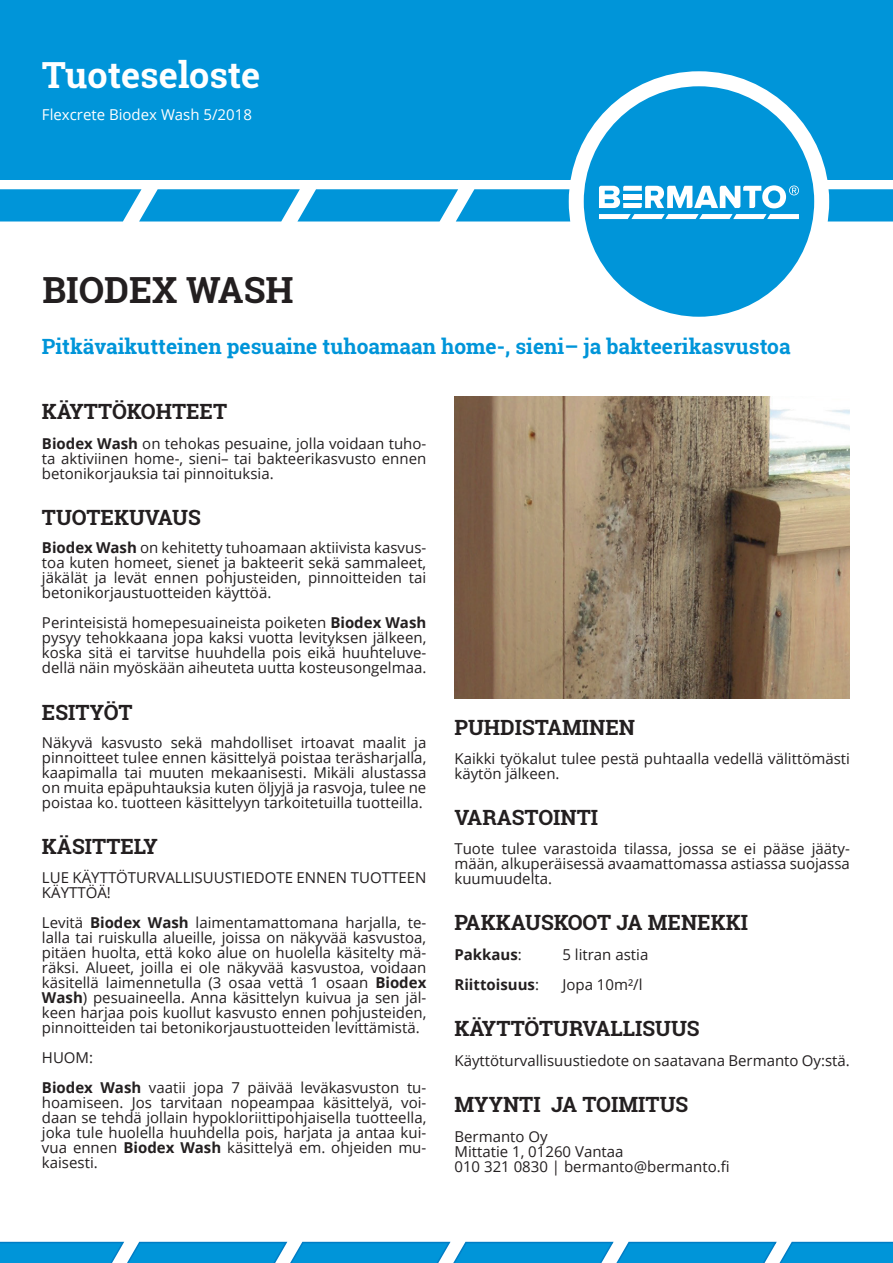
<style>
.page{position:relative;width:893px;height:1263px;background:#fff}
.page>*{position:absolute;margin:0;border:0;box-sizing:border-box;transform-origin:0 0}
.t1{font:700 36px "Roboto Slab";color:#fff}
.t2{font:700 36px "Roboto Slab";color:#231f20}
.t3{font:700 21px "Roboto Slab";color:#231f20}
.t4{font:700 21px "Roboto Slab";color:#0095d9}
.t5{font:15px/15px "Open Sans";color:#231f20;text-align:justify}
.t6{font:15px "Open Sans";color:#fff}
.t7{font:700 15px "Open Sans";color:#231f20}
.s1{font-weight:700}
.s2{font-weight:400}
</style>
<div class="page">
<div style="left:0;top:0;width:893px;height:180px;background:#0095d9"></div>
<svg style="left:0;top:1241px;width:893px;height:22px;background:#1d9fdb"></svg>
<div style="left:576px;top:79px;width:246px;height:245px;background:#0095d9;border-radius:50%"></div>
<div style="left:569px;top:71px;width:260px;height:261px;border:15px solid #fff;border-radius:50%"></div>
<svg style="left:0;top:185px;width:893px;height:36px"></svg>
<img style="left:454px;top:397px;width:396px;height:301px">
<h1 class="t1" style="left:42px;top:50px;width:220px">Tuoteseloste</h1>
<p class="t6" style="left:42px;top:104px;width:211px">Flexcrete Biodex Wash 5/2018</p>
<h1 class="t2" style="left:43px;top:266px;width:253px">BIODEX WASH</h1>
<h2 class="t4" style="left:42px;top:332px;width:750px">Pitkävaikutteinen pesuaine tuhoamaan home-, sieni– ja bakteerikasvustoa</h2>
<h2 class="t3" style="left:42px;top:397px;width:187px">KÄYTTÖKOHTEET</h2>
<p class="t5" style="left:42px;top:435px;width:386px"><span class="s1">Biodex Wash</span> on tehokas pesuaine, jolla voidaan tuho&shy;ta aktiviinen home-, sieni– tai bakteerikasvusto ennen betonikorjauksia tai pinnoituksia.</p>
<h2 class="t3" style="left:42px;top:503px;width:160px">TUOTEKUVAUS</h2>
<p class="t5" style="left:42px;top:540px;width:386px"><span class="s1">Biodex Wash</span> on kehitetty tuhoamaan aktiivista kasvus&shy;toa kuten homeet, sienet ja bakteerit sekä sammaleet, jäkälät ja levät ennen pohjusteiden, pinnoitteiden tai betonikorjaustuotteiden käyttöä.</p>
<p class="t5" style="left:42px;top:615px;width:386px">Perinteisistä homepesuaineista poiketen <span class="s1">Biodex Wash </span>pysyy tehokkaana jopa kaksi vuotta levityksen jälkeen, koska sitä ei tarvitse huuhdella pois eikä huuhteluve&shy;dellä näin myöskään aiheuteta uutta kosteusongelmaa.</p>
<h2 class="t3" style="left:42px;top:697px;width:92px">ESITYÖT</h2>
<p class="t5" style="left:42px;top:735px;width:386px">Näkyvä kasvusto sekä mahdolliset irtoavat maalit ja pinnoitteet tulee ennen käsittelyä poistaa teräsharjalla, kaapimalla tai muuten mekaanisesti. Mikäli alustassa on muita epäpuhtauksia kuten öljyjä ja rasvoja, tulee ne poistaa ko. tuotteen käsittelyyn tarkoitetuilla tuotteilla.</p>
<h2 class="t3" style="left:42px;top:832px;width:117px">KÄSITTELY</h2>
<p class="t5" style="left:42px;top:869px;width:386px">LUE KÄYTTÖTURVALLISUUSTIEDOTE ENNEN TUOTTEEN<br>KÄYTTÖÄ!</p>
<p class="t5" style="left:42px;top:914px;width:386px">Levitä <span class="s1">Biodex Wash</span> laimentamattomana harjalla, te&shy;lalla tai ruiskulla alueille, joissa on näkyvää kasvustoa, pitäen huolta, että koko alue on huolella käsitelty mä&shy;räksi. Alueet, joilla ei ole näkyvää kasvustoa, voidaan käsitellä laimennetulla (3 osaa vettä 1 osaan <span class="s1">Biodex Wash</span>) pesuaineella. Anna käsittelyn kuivua ja sen jäl&shy;keen harjaa pois kuollut kasvusto ennen pohjusteiden, pinnoitteiden tai betonikorjaustuotteiden levittämistä.</p>
<p class="t5" style="left:42px;top:1042px;width:386px;line-height:30px">HUOM:<br><span class="s1">Biodex Wash</span> vaatii jopa 7 päivää leväkasvuston tu-</p>
<p class="t5" style="left:42px;top:1094px;width:386px">hoamiseen. Jos tarvitaan nopeampaa käsittelyä, voi&shy;daan se tehdä jollain hypokloriittipohjaisella tuotteella, joka tule huolella huuhdella pois, harjata ja antaa kui&shy;vua ennen <span class="s1">Biodex Wash</span> käsittelyä em. ohjeiden mu&shy;kaisesti.</p>
<h2 class="t3" style="left:454px;top:713px;width:182px">PUHDISTAMINEN</h2>
<p class="t5" style="left:454px;top:751px;width:397px">Kaikki työkalut tulee pestä puhtaalla vedellä välittömästi käytön jälkeen.</p>
<h2 class="t3" style="left:454px;top:803px;width:145px">VARASTOINTI</h2>
<p class="t5" style="left:454px;top:840px;width:397px">Tuote tulee varastoida tilassa, jossa se ei pääse jääty&shy;mään, alkuperäisessä avaamattomassa astiassa suojassa kuumuudelta.</p>
<h2 class="t3" style="left:454px;top:908px;width:295px">PAKKAUSKOOT JA MENEKKI</h2>
<p class="t7" style="left:454px;top:944px;width:69px">Pakkaus<span class="s2">:</span></p>
<p class="t5" style="left:562px;top:946px;width:87px">5 litran astia</p>
<p class="t7" style="left:454px;top:974px;width:86px">Riittoisuus<span class="s2">:</span></p>
<p class="t5" style="left:562px;top:976px;width:82px">Jopa 10m²/l</p>
<h2 class="t3" style="left:454px;top:1014px;width:247px">KÄYTTÖTURVALLISUUS</h2>
<p class="t5" style="left:454px;top:1053px;width:397px">Käyttöturvallisuustiedote on saatavana Bermanto Oy:stä.</p>
<h2 class="t3" style="left:454px;top:1090px;width:235px">MYYNTI JA TOIMITUS</h2>
<p class="t5" style="left:454px;top:1129px;width:277px;text-align:left">Bermanto Oy<br>Mittatie 1, 01260 Vantaa<br>010 321 0830 | bermanto@bermanto.fi</p>
</div>
